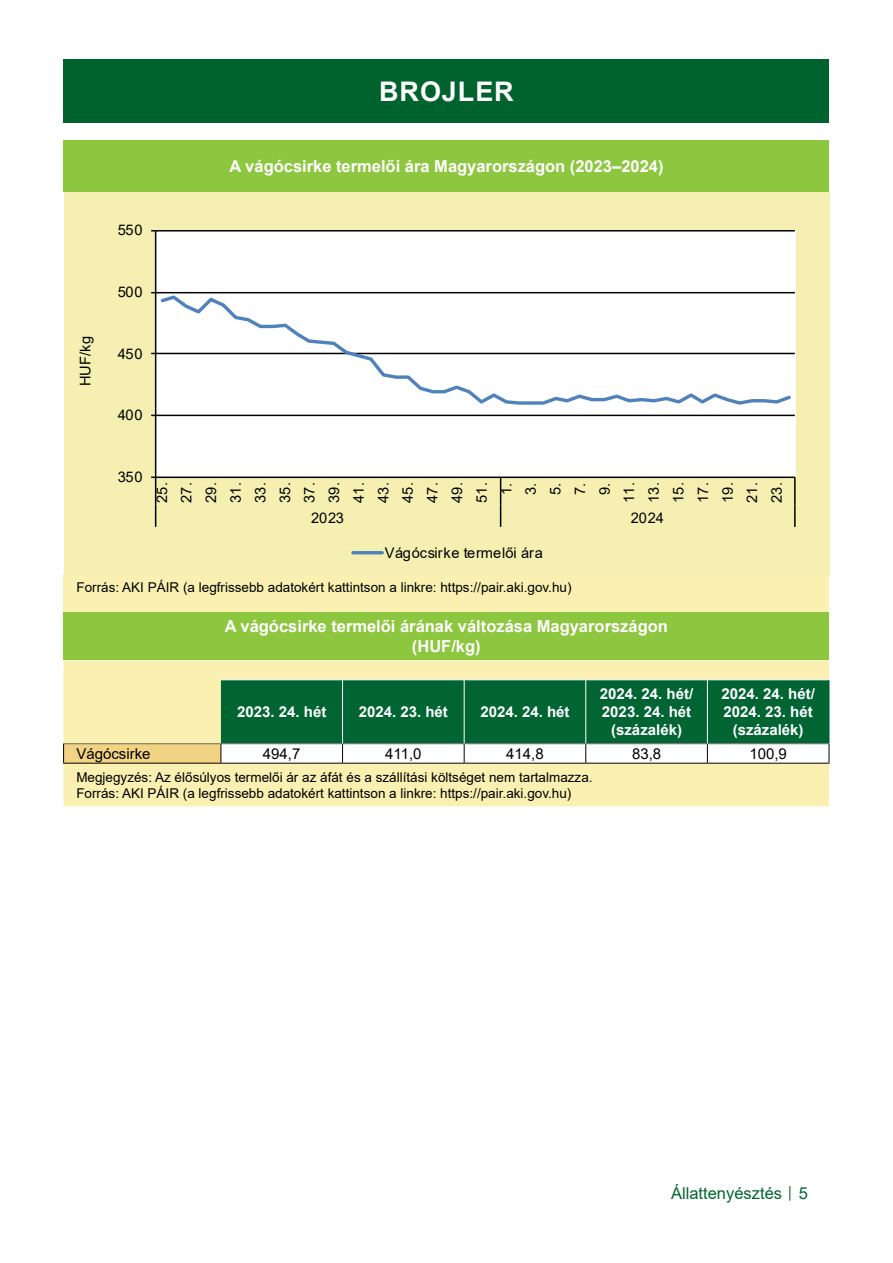
<style>
.page{position:relative;width:893px;height:1263px;background:#fff}
.page>*{position:absolute;margin:0;border:0;box-sizing:border-box;transform-origin:0 0}
.Cím_01{font:700 27px "Arial";letter-spacing:.035em;color:#fff}
.Tablazat_cime{font:700 16.5px/19.8px "Arial";color:#fff;text-align:center}
.t1{font:16.5px "Arial";color:#006533}
.Tablazat_fejlece_kozep{font:700 15px/18px "Arial";color:#fff;text-align:center}
.Tablazat_kozep_ertek{font:15px "Arial";color:#000}
.Tablazat_bal_kategoria{font:15px "Arial";color:#000}
.t2{font:14.7px/24.6px "Arial";letter-spacing:-.02em;color:#000;text-align:center}
.t3{font:14.7px "Arial";letter-spacing:.01em;color:#000}
.Tablazat_forrasa{font:13.5px/16.2px "Arial";color:#000}
.s1{font-size:12px}
</style>
<div class="page">
<div style="left:64px;top:60px;width:765px;height:63px;background:#00632e"></div>
<div style="left:64px;top:611px;width:765px;height:49px;background:#8dc63f"></div>
<div style="left:64px;top:660px;width:765px;height:146px;background:#faf0b1"></div>
<div style="left:64px;top:744px;width:157px;height:19px;background:#f2d383"></div>
<hr style="left:221px;top:679px;width:122px;height:1px;background:#fff">
<hr style="left:343px;top:679px;width:121px;height:1px;background:#fff">
<hr style="left:464px;top:679px;width:122px;height:1px;background:#fff">
<hr style="left:586px;top:679px;width:121px;height:1px;background:#fff">
<hr style="left:707px;top:679px;width:122px;height:1px;background:#fff">
<hr style="left:63px;top:743px;width:158px;height:1px;background:#706f6f">
<svg style="left:63px;top:744px;width:1px;height:19px"></svg>
<svg style="left:221px;top:680px;width:609px;height:83px"></svg>
<hr style="left:63px;top:763px;width:158px;height:1px;background:#000">
<hr style="left:221px;top:763px;width:122px;height:1px;background:#000">
<hr style="left:343px;top:763px;width:121px;height:1px;background:#000">
<hr style="left:464px;top:763px;width:122px;height:1px;background:#000">
<hr style="left:586px;top:763px;width:121px;height:1px;background:#000">
<hr style="left:707px;top:763px;width:122px;height:1px;background:#000">
<div style="left:64px;top:140px;width:765px;height:51px;background:#8dc63f"></div>
<div style="left:64px;top:574px;width:765px;height:37px;background:#faf0b1"></div>
<div style="left:64px;top:192px;width:765px;height:382px;background:#f5f0b1"></div>
<div style="left:156px;top:230px;width:639px;height:247px;background:#fff"></div>
<hr style="left:156px;top:415px;width:639px;height:1px;background:#000">
<hr style="left:156px;top:353px;width:639px;height:1px;background:#000">
<hr style="left:156px;top:292px;width:639px;height:1px;background:#000">
<hr style="left:156px;top:230px;width:639px;height:1px;background:#000">
<hr style="left:155px;top:231px;width:1px;height:246px;background:#000">
<hr style="left:156px;top:476px;width:639px;height:2px;background:#000">
<hr style="left:794px;top:477px;width:2px;height:27px;background:#000">
<svg style="left:151px;top:476px;width:5px;height:51px"></svg>
<svg style="left:500px;top:478px;width:1px;height:49px"></svg>
<hr style="left:794px;top:504px;width:2px;height:23px;background:#000">
<svg style="left:158px;top:293px;width:635px;height:112px"></svg>
<hr style="left:353px;top:551px;width:29px;height:3px;background:#4f81bd">
<p class="Cím_01" style="left:379px;top:73px;width:136px">BROJLER</p>
<p class="t2" style="left:73px;top:386px;width:51px;rotate:-90deg">HUF/kg</p>
<p class="t2" style="left:118px;top:218px;width:27px">550</p>
<p class="t2" style="left:118px;top:279px;width:27px">500</p>
<p class="t2" style="left:118px;top:341px;width:27px">450</p>
<p class="t2" style="left:118px;top:403px;width:27px">400</p>
<p class="Tablazat_cime" style="left:229px;top:156px;width:436px">A vágócsirke termelői ára Magyarországon (2023–2024)</p>
<p class="t2" style="left:118px;top:464px;width:27px">350</p>
<p class="t2" style="left:149px;top:503px;width:22px;rotate:-90deg">25.<br>27.<br>29.<br>31.<br>33.<br>35.<br>37.<br>39.<br>41.<br>43.<br>45.<br>47.<br>49.<br>51.<br>1.<br>3.<br>5.<br>7.<br>9.<br>11.<br>13.<br>15.<br>17.<br>19.<br>21.<br>23.</p>
<p class="t2" style="left:311px;top:505px;width:34px">2023</p>
<p class="t2" style="left:631px;top:505px;width:34px">2024</p>
<p class="t3" style="left:385px;top:542px;width:160px">Vágócsirke termelői ára</p>
<p class="Tablazat_forrasa" style="left:77px;top:579px;width:496px">Forrás: AKI PÁIR (a legfrissebb adatokért kattintson a linkre: https://pair.aki.gov.hu)</p>
<p class="Tablazat_cime" style="left:225px;top:616px;width:445px">A vágócsirke termelői árának változása Magyarországon (HUF/kg)</p>
<p class="Tablazat_fejlece_kozep" style="left:237px;top:703px;width:91px">2023. 24. hét</p>
<p class="Tablazat_fejlece_kozep" style="left:359px;top:703px;width:91px">2024. 23. hét</p>
<p class="Tablazat_fejlece_kozep" style="left:480px;top:703px;width:91px">2024. 24. hét</p>
<p class="Tablazat_fejlece_kozep" style="left:600px;top:685px;width:95px">2024. 24. hét/<br>2023. 24. hét (százalék)</p>
<p class="Tablazat_fejlece_kozep" style="left:721px;top:685px;width:95px">2024. 24. hét/<br>2024. 23. hét (százalék)</p>
<p class="Tablazat_bal_kategoria" style="left:76px;top:743px;width:76px">Vágócsirke</p>
<p class="Tablazat_kozep_ertek" style="left:263px;top:743px;width:39px">494,7</p>
<p class="Tablazat_kozep_ertek" style="left:385px;top:743px;width:38px">411,0</p>
<p class="Tablazat_kozep_ertek" style="left:506px;top:743px;width:39px">414,8</p>
<p class="Tablazat_kozep_ertek" style="left:632px;top:743px;width:31px">83,8</p>
<p class="Tablazat_kozep_ertek" style="left:749px;top:743px;width:39px">100,9</p>
<p class="Tablazat_forrasa" style="left:76px;top:768px;width:518px">Megjegyzés: Az élősúlyos termelői ár az áfát és a szállítási költséget nem tartalmazza.<br>Forrás: AKI PÁIR (a legfrissebb adatokért kattintson a linkre: https://pair.aki.gov.hu)</p>
<p class="t1" style="left:671px;top:1182px;width:138px">Állattenyésztés <span class="s1">│</span> 5</p>
</div>
